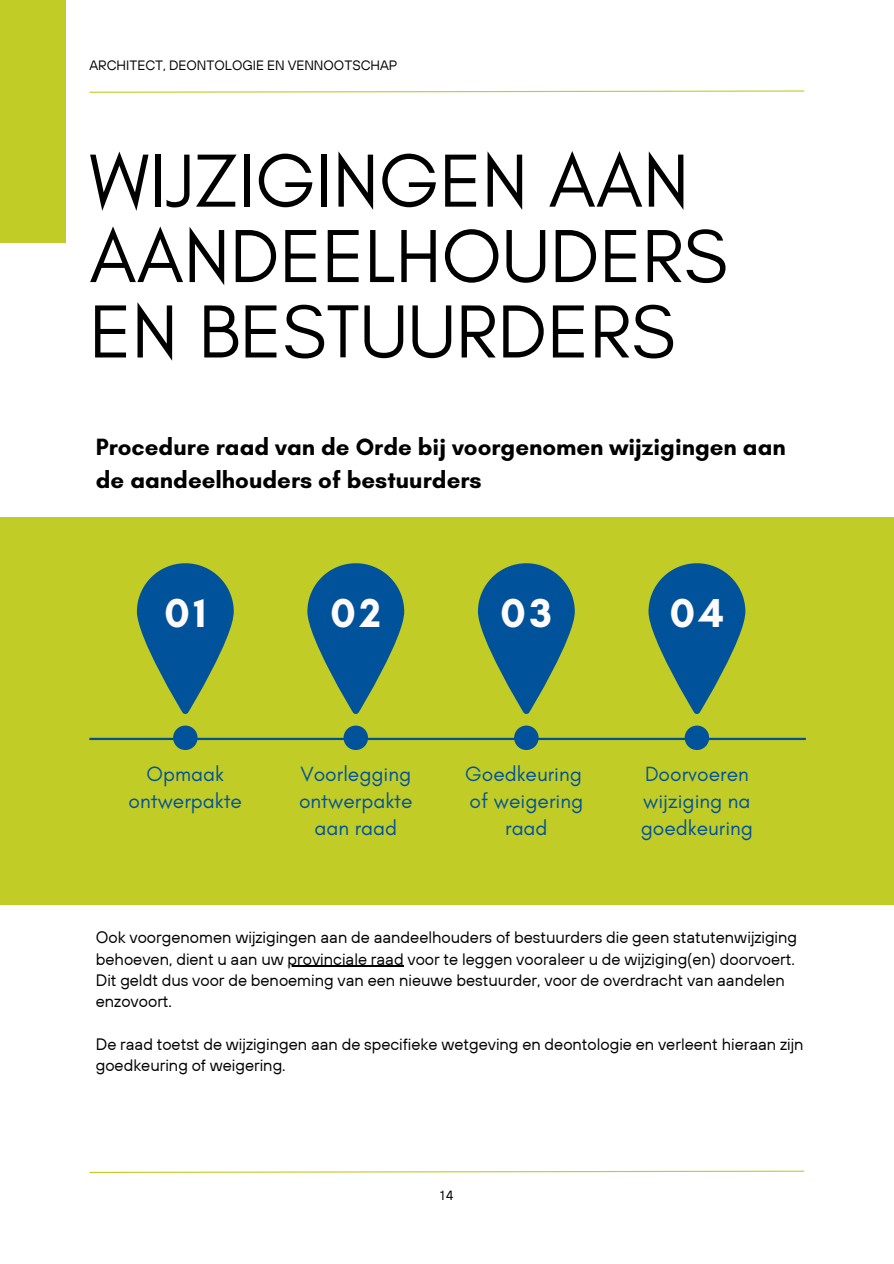
<style>
.page{position:relative;width:894px;height:1264px;background:#fff}
.page>*{position:absolute;margin:0;border:0;box-sizing:border-box;transform-origin:0 0}
.t1{font:76.5px/75.3px "Glacial Indifference";color:#000001}
.t2{font:700 41.1px "Glacial Indifference";letter-spacing:.1em;color:#fffbfb}
.t3{font:700 24px/32.7px "Glacial Indifference";color:#000001}
.t4{font:21px/27px "Glacial Indifference";color:#00539b;text-align:center}
.t5{font:16.5px/21.3px "TT Hoves";color:#000001}
.t6{font:13.5px "TT Hoves";color:#000001}
.t7{font:13.2px "TT Hoves";color:#000001}
</style>
<div class="page">
<svg style="left:89px;top:90px;width:716px;height:3px"></svg>
<svg style="left:89px;top:1170px;width:716px;height:3px"></svg>
<div style="left:0;top:517px;width:893px;height:387px;background:#c1cc26"></div>
<div style="left:0;top:0;width:66px;height:242px;background:#c1cc26"></div>
<svg style="left:137px;top:563px;width:97px;height:151px;background:#437d72"></svg>
<div style="left:173px;top:725px;width:24px;height:25px;background:#00539b;border-radius:50%"></div>
<svg style="left:307px;top:563px;width:97px;height:151px;background:#437d72"></svg>
<div style="left:343px;top:725px;width:25px;height:25px;background:#00539b;border-radius:50%"></div>
<svg style="left:478px;top:563px;width:96px;height:151px;background:#417c72"></svg>
<div style="left:514px;top:725px;width:24px;height:25px;background:#00539b;border-radius:50%"></div>
<svg style="left:648px;top:563px;width:97px;height:151px;background:#437d72"></svg>
<div style="left:684px;top:725px;width:25px;height:25px;background:#00539b;border-radius:50%"></div>
<hr style="left:287px;top:965px;width:116px;height:1px;background:#000001">
<hr style="left:89px;top:737px;width:716px;height:3px;background:#00539b">
<h1 class="t6" style="left:89px;top:57px;width:309px">ARCHITECT, DEONTOLOGIE EN VENNOOTSCHAP</h1>
<h2 class="t1" style="left:89px;top:142px;width:639px">WIJZIGINGEN AAN<br>AANDEELHOUDERS<br>EN BESTUURDERS</h2>
<p class="t3" style="left:96px;top:430px;width:691px">Procedure raad van de Orde bij voorgenomen wijzigingen aan de aandeelhouders of bestuurders</p>
<p class="t2" style="left:164px;top:588px;width:43px">01</p>
<p class="t2" style="left:330px;top:588px;width:52px">02</p>
<p class="t2" style="left:500px;top:588px;width:53px">03</p>
<p class="t2" style="left:669px;top:588px;width:56px">04</p>
<h3 class="t4" style="left:128px;top:759px;width:115px">Opmaak ontwerpakte</h3>
<h3 class="t4" style="left:465px;top:759px;width:119px">Goedkeuring of weigering raad</h3>
<h3 class="t4" style="left:640px;top:759px;width:114px;text-align:left">Doorvoeren wijziging na goedkeuring</h3>
<h3 class="t4" style="left:299px;top:759px;width:115px">Voorlegging ontwerpakte aan raad</h3>
<p class="t5" style="left:96px;top:926px;width:702px">Ook voorgenomen wijzigingen aan de aandeelhouders of bestuurders die geen statutenwijziging behoeven, dient u aan uw provinciale raad voor te leggen vooraleer u de wijziging(en) doorvoert.</p>
<p class="t5" style="left:96px;top:969px;width:690px">Dit geldt dus voor de benoeming van een nieuwe bestuurder, voor de overdracht van aandelen enzovoort.</p>
<p class="t5" style="left:96px;top:1033px;width:709px">De raad toetst de wijzigingen aan de specifieke wetgeving en deontologie en verleent hieraan zijn goedkeuring of weigering.</p>
<p class="t7" style="left:440px;top:1186px;width:15px">14</p>
</div>
